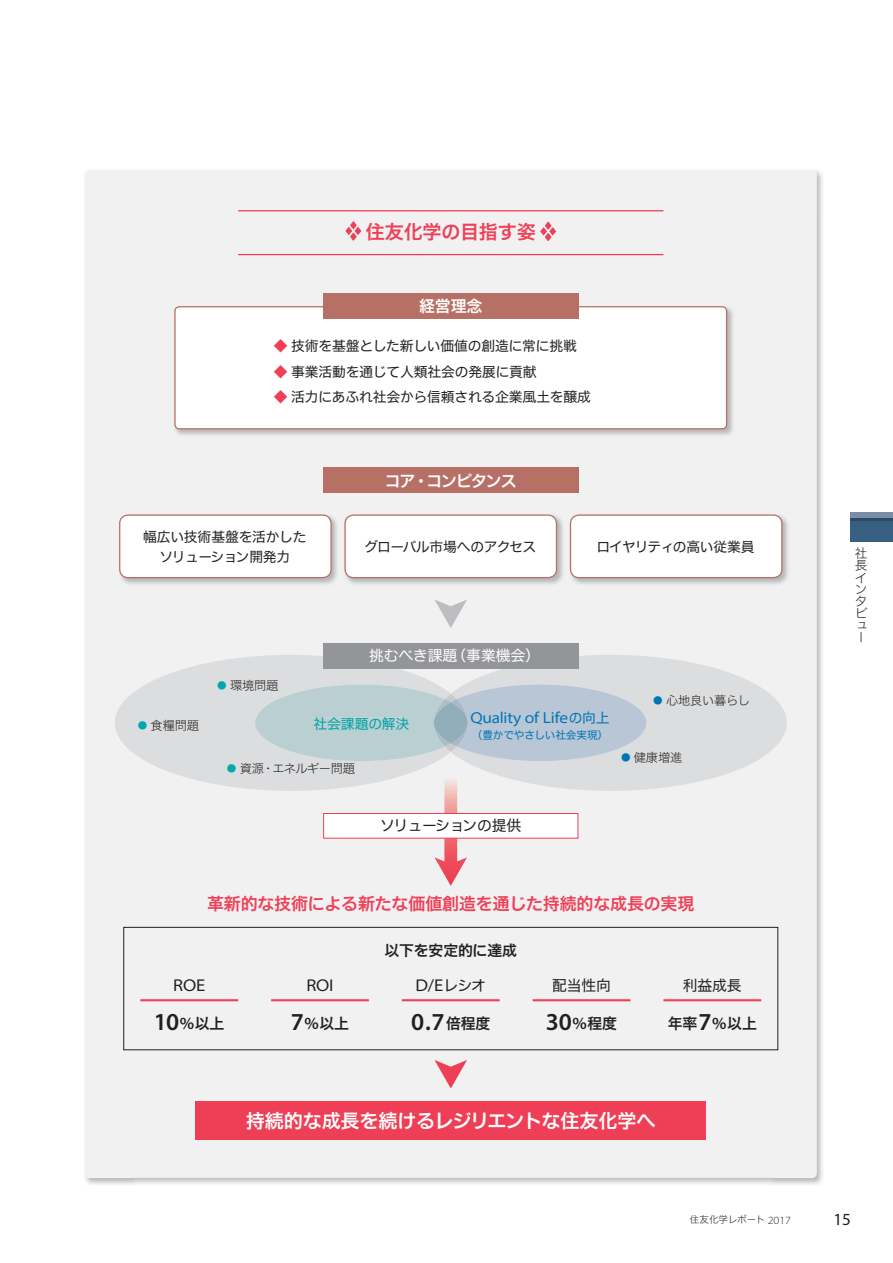
<style>
.page{position:relative;width:893px;height:1263px;background:#fff}
.page>*{position:absolute;margin:0;border:0;box-sizing:border-box;transform-origin:0 0}
.t1{font:600 24.45px "Myriad Pro";color:#231f20}
.t2{font:19.2px "Hira Kak ADK Std W6 90 msp RKSJ H";letter-spacing:-.07em;color:#fff}
.t3{font:19.2px "Hira Kaku Std N W6 90 msp RKSJ H";letter-spacing:-.01em;color:#ef3f56}
.t4{font:semi-expanded 17.1px "Myriad Pro";letter-spacing:-.01em;color:#231f20}
.t5{font:16.95px "Hira Kaku Std N W6 90 msp RKSJ H";letter-spacing:-.01em;color:#ef3f56}
.t6{font:16.95px "Myriad Pro";color:#231f20}
.t7{font:semi-expanded 15.9px "Myriad Pro";letter-spacing:-.015em;color:#0075b4}
.t8{font:15.9px "Hira Kak ADK Std W6 90 msp RKSJ H";letter-spacing:-.075em;color:#fff}
.t9{font:15.9px "Hira Kaku Std N W6 90 msp RKSJ H";color:#fff}
.t10{font:14.85px "Hira Kaku Std N W6 90 msp RKSJ H";letter-spacing:-.01em;color:#231f20}
.t11{font:14.85px "Hira Kaku Std N W4 90 msp RKSJ H";letter-spacing:-.01em;color:#fff}
.t12{font:14.85px "Hira Kak ADK Std W4 90 msp RKSJ H";letter-spacing:-.045em;color:#231f20}
.t13{font:14.85px "Hira Kaku Std N W4 90 msp RKSJ H";letter-spacing:-.015em;color:#231f20}
.t14{font:13.8px "Hira Kaku Std N W4 90 msp RKSJ H";letter-spacing:-.01em;color:#231f20}
.t15{font:13.8px "Hira Kak ADK Std W4 90 msp RKSJ H";letter-spacing:-.07em;color:#231f20}
.t16{font:13.8px "Hira Kaku Std N W4 90 msp RKSJ H";letter-spacing:-.005em;color:#00a4a7}
.t17{font:12.75px/12px "Hira Kak ADK Std W2 90 msp RKSJ H";color:#231f20}
.t18{font:12.75px/12.6px "Hira Kaku Std N W2 90 msp RKSJ H";color:#231f20}
.t19{font:12.15px "Hira Kaku Std N W2 90 msp RKSJ H";letter-spacing:-.01em;color:#231f20}
.t20{font:10.65px "Hira Kaku Std N W4 90 msp RKSJ H";color:#0075b4}
.t21{font:9.6px "Hira Kaku Std N W2 90 msp RKSJ H";color:#231f20}
.s1{font-family:"Hira Kak ADK Std W6 90 msp RKSJ H"}
.s2{color:#ef3f56}
.s3{font-family:"Hira Kak ADK Std W4 90 msp RKSJ H"}
.s4{font-family:"Hira Kaku Std N W4 90 msp RKSJ H"}
.s5{font-family:"Hira Kaku Std N W6 90 msp RKSJ H"}
.s6{font-size:9.6px;color:#00a7ad}
.s7{font-family:"Hira Kak ADK Std W4 90 msp RKSJ H";font-stretch:normal;font-size:13.8px}
.s8{font-family:"Hira Kaku Std N W4 90 msp RKSJ H";font-stretch:normal;font-size:13.8px}
.s9{font-size:9.6px;color:#0075b4}
.s10{font-family:"Hira Kak ADK Std W2 90 msp RKSJ H"}
.s11{font-size:17.1px}
.s12{font-family:"Hira Kaku Std N W6 90 msp RKSJ H";font-weight:400;font-size:14.85px}
.s13{font-family:"Myriad Pro";font-weight:600;font-size:24.45px}
.s14{font-family:"Myriad Pro";font-weight:600;font-size:17.1px}
.s15{font-family:"Hira Kak ADK Std W4 90 msp RKSJ H";font-stretch:normal;font-size:14.85px}
.s16{font-family:"Myriad Pro";font-weight:300;font-stretch:semi-expanded;font-size:10.95px}
</style>
<div class="page">
<img style="left:814px;top:170px;width:9px;height:51px">
<img style="left:85px;top:1176px;width:51px;height:9px">
<img style="left:772px;top:221px;width:51px;height:964px">
<div style="left:85px;top:170px;width:731px;height:1008px;background:#f1f1f2;border-radius:4px"></div>
<svg style="left:115px;top:655px;width:336px;height:136px;fill:#dcddde"></svg>
<svg style="left:451px;top:655px;width:336px;height:136px;fill:#dcddde"></svg>
<img style="left:175px;top:305px;width:558px;height:130px">
<div style="left:175px;top:307px;width:551px;height:122px;background:#fff;border-radius:4px"></div>
<div style="left:174px;top:306px;width:553px;height:123px;border:1px solid #b77066;border-radius:4px"></div>
<hr style="left:238px;top:210px;width:425px;height:1px;background:#ef3f56">
<hr style="left:238px;top:254px;width:425px;height:1px;background:#ef3f56">
<svg style="left:345px;top:221px;width:17px;height:20px"></svg>
<svg style="left:540px;top:221px;width:16px;height:21px"></svg>
<div style="left:323px;top:293px;width:255px;height:26px;background:#b77066"></div>
<div style="left:323px;top:468px;width:255px;height:25px;background:#b77066"></div>
<div style="left:196px;top:1101px;width:510px;height:39px;background:#ef3f56"></div>
<img style="left:119px;top:515px;width:218px;height:69px">
<div style="left:120px;top:515px;width:211px;height:63px;background:#fff;border-radius:9px"></div>
<div style="left:119px;top:514px;width:213px;height:64px;border:1px solid #b77066;border-radius:9px"></div>
<hr style="left:140px;top:999px;width:98px;height:2px;background:#ef3f56">
<hr style="left:271px;top:999px;width:98px;height:2px;background:#ef3f56">
<hr style="left:402px;top:999px;width:98px;height:2px;background:#ef3f56">
<hr style="left:533px;top:999px;width:97px;height:2px;background:#ef3f56">
<hr style="left:663px;top:999px;width:98px;height:2px;background:#ef3f56">
<img style="left:345px;top:515px;width:218px;height:69px">
<div style="left:345px;top:515px;width:211px;height:63px;background:#fff;border-radius:9px"></div>
<div style="left:344px;top:514px;width:213px;height:64px;border:1px solid #b77066;border-radius:9px"></div>
<img style="left:569px;top:514px;width:219px;height:70px">
<div style="left:570px;top:515px;width:212px;height:63px;background:#fff;border-radius:9px"></div>
<div style="left:570px;top:514px;width:212px;height:64px;border:1px solid #b77066;border-radius:9px"></div>
<svg style="left:434px;top:1060px;width:33px;height:29px"></svg>
<svg style="left:435px;top:600px;width:32px;height:28px"></svg>
<div style="left:123px;top:927px;width:655px;height:123px;border:1px solid #231f20"></div>
<svg style="left:255px;top:685px;width:391px;height:76px;background:#bfcdd6"></svg>
<svg style="left:434px;top:702px;width:34px;height:42px"></svg>
<div style="left:314px;top:718px;width:95px;height:13px;background:#bacfd2"></div>
<div style="left:323px;top:643px;width:255px;height:25px;background:#939598"></div>
<svg style="left:434px;top:778px;width:33px;height:108px"></svg>
<div style="left:324px;top:814px;width:254px;height:24px;background:#fff"></div>
<div style="left:323px;top:813px;width:255px;height:26px;border:1px solid #ef3f56"></div>
<div style="left:850px;top:519px;width:43px;height:23px;background:#365f82"></div>
<div style="left:850px;top:512px;width:43px;height:7px;background:#7e8da7"></div>
<hr style="left:850px;top:519px;width:43px;height:2px;background:#2a4a68">
<h2 class="t3" style="left:366px;top:224px;width:171px">住友化学<span class="s1">の</span>目指<span class="s1">す</span>姿</h2>
<p class="t9" style="left:419px;top:300px;width:65px">経営理念</p>
<p class="t14" style="left:274px;top:341px;width:304px"><span class="s2">◆</span> 技術<span class="s3">を</span>基盤<span class="s3">とした</span>新<span class="s3">しい</span>価値<span class="s3">の</span>創造<span class="s3">に</span>常<span class="s3">に</span>挑戦</p>
<p class="t14" style="left:274px;top:366px;width:264px"><span class="s2">◆</span> 事業活動<span class="s3">を</span>通<span class="s3">じて</span>人類社会<span class="s3">の</span>発展<span class="s3">に</span>貢献</p>
<p class="t14" style="left:274px;top:392px;width:319px"><span class="s2">◆</span> 活力<span class="s3">にあふれ</span>社会<span class="s3">から</span>信頼<span class="s3">される</span>企業風土<span class="s3">を</span>醸成</p>
<p class="t14" style="left:143px;top:531px;width:165px">幅広<span class="s3">い</span>技術基盤<span class="s3">を</span>活<span class="s3">かした</span></p>
<p class="t15" style="left:159px;top:551px;width:133px">ソリューション<span class="s4">開発力</span></p>
<p class="t8" style="left:385px;top:475px;width:133px">コア<span class="s5">・</span>コンピタンス</p>
<p class="t15" style="left:364px;top:541px;width:173px">グローバル<span class="s4">市場</span>へのアクセス</p>
<p class="t15" style="left:596px;top:541px;width:160px">ロイヤリティの<span class="s4">高</span>い<span class="s4">従業員</span></p>
<p class="t19" style="left:138px;top:721px;width:63px"><span class="s6">●</span> 食糧問題</p>
<p class="t19" style="left:217px;top:681px;width:63px"><span class="s6">●</span> 環境問題</p>
<p class="t11" style="left:369px;top:650px;width:173px">挑<span class="s3">むべき</span>課題（事業機会）</p>
<p class="t16" style="left:313px;top:719px;width:97px">社会課題<span class="s3">の</span>解決</p>
<p class="t7" style="left:470px;top:712px;width:141px">Quality of Life<span class="s7">の</span><span class="s8">向上</span></p>
<p class="t20" style="left:472px;top:731px;width:138px">（豊<span class="s3">かでやさしい</span>社会実現）</p>
<p class="t19" style="left:653px;top:696px;width:98px"><span class="s9">●</span> 心地良<span class="s10">い</span>暮<span class="s10">らし</span></p>
<p class="t19" style="left:227px;top:764px;width:130px"><span class="s6">●</span> 資源・<span class="s10">エネルギー</span>問題</p>
<p class="t12" style="left:380px;top:820px;width:143px">ソリューションの<span class="s4">提供</span></p>
<p class="t19" style="left:621px;top:753px;width:63px"><span class="s9">●</span> 健康増進</p>
<p class="t5" style="left:207px;top:898px;width:489px">革新的<span class="s1">な</span>技術<span class="s1">による</span>新<span class="s1">たな</span>価値創造<span class="s1">を</span>通<span class="s1">じた</span>持続的<span class="s1">な</span>成長<span class="s1">の</span>実現</p>
<p class="t10" style="left:384px;top:945px;width:134px">以下<span class="s1">を</span>安定的<span class="s1">に</span>達成</p>
<p class="t4" style="left:173px;top:979px;width:34px">ROE</p>
<h1 class="t1" style="left:154px;top:1012px;width:72px">10<span class="s11">%</span><span class="s12">以上</span></h1>
<p class="t4" style="left:306px;top:979px;width:29px">ROI</p>
<p class="t10" style="left:291px;top:1018px;width:60px"><span class="s13">7</span><span class="s14">%</span>以上</p>
<p class="t4" style="left:415px;top:979px;width:72px">D/E<span class="s15">レシオ</span></p>
<h1 class="t1" style="left:411px;top:1012px;width:81px">0.7<span class="s12">倍程度</span></h1>
<p class="t13" style="left:552px;top:980px;width:60px">配当性向</p>
<h1 class="t1" style="left:546px;top:1012px;width:73px">30<span class="s11">%</span><span class="s12">程度</span></h1>
<p class="t13" style="left:683px;top:980px;width:61px">利益成長</p>
<p class="t10" style="left:668px;top:1018px;width:91px">年率<span class="s13">7</span><span class="s14">%</span>以上</p>
<h2 class="t2" style="left:246px;top:1113px;width:411px"><span class="s5">持続的</span>な<span class="s5">成長</span>を<span class="s5">続</span>けるレジリエントな<span class="s5">住友化学</span>へ</h2>
<p class="t18" style="left:855px;top:548px;width:14px">社長</p>
<p class="t17" style="left:855px;top:574px;width:14px">インタビュー</p>
<p class="t21" style="left:690px;top:1216px;width:103px">住友化学<span class="s10">レポート</span> <span class="s16">2017</span></p>
<p class="t6" style="left:833px;top:1212px;width:19px">15</p>
</div>
